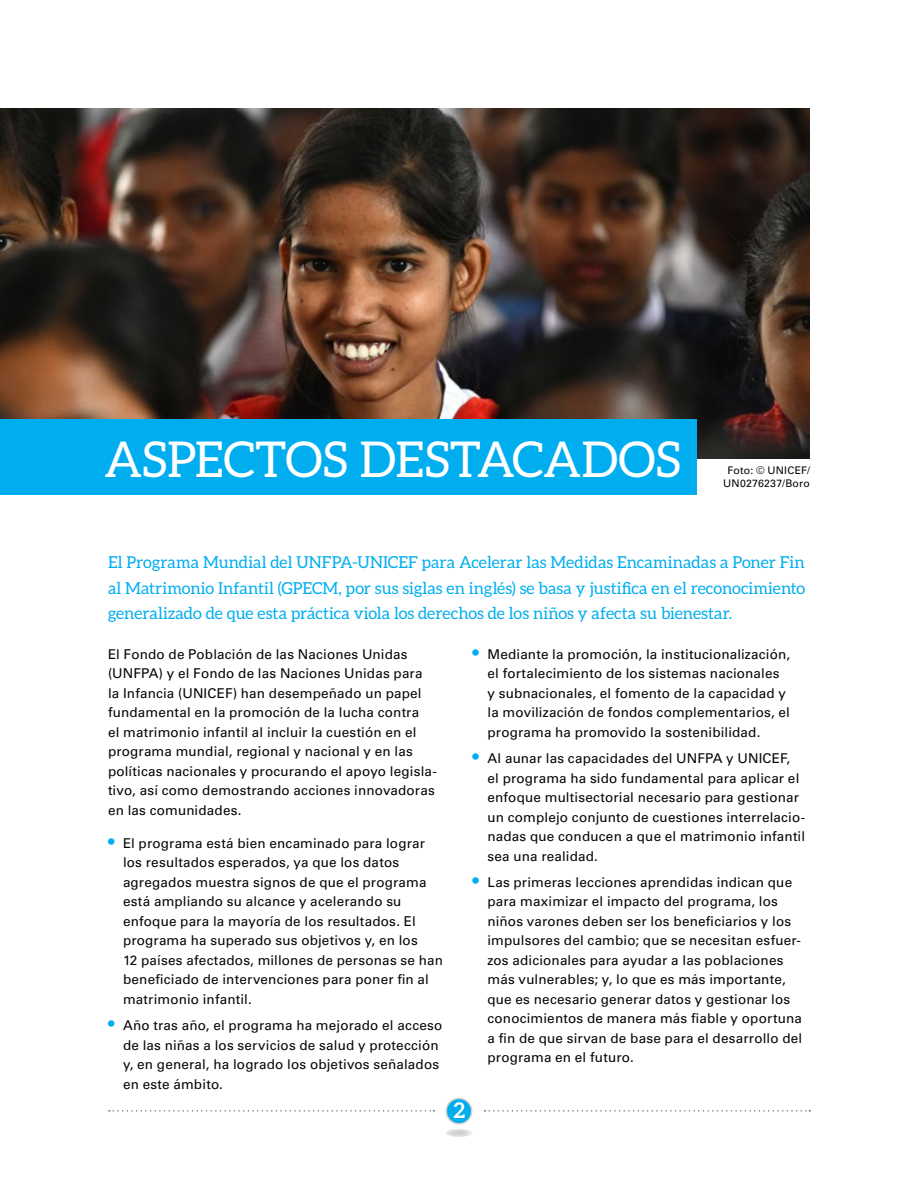
<style>
.page{position:relative;width:918px;height:1188px;background:#fff}
.page>*{position:absolute;margin:0;border:0;box-sizing:border-box;transform-origin:0 0}
.t1{font:49.5px "Aleo";letter-spacing:-.005em;color:#fff}
.t2{font:700 21.6px "Aleo";color:#fff}
.t3{font:16.5px/25.5px "Aleo";letter-spacing:.005em;color:#00aeef;text-align:justify}
.t4{font:13.5px/19.5px "Univers LT Std";letter-spacing:.01em;color:#090304}
.t5{font:10.5px/13.5px "Univers LT Std";letter-spacing:.025em;color:#090304;text-align:center}
.s1{font-size:18px;color:#00aeef}
</style>
<div class="page">
<div style="left:446px;top:1098px;width:26px;height:26px;background:#00aeef;border-radius:50%"></div>
<div style="left:446px;top:1098px;width:26px;height:27px;border:2px solid #dad2cb;border-radius:50%"></div>
<svg style="left:445px;top:1129px;width:28px;height:8px"></svg>
<svg style="left:109px;top:1110px;width:325px;height:2px"></svg>
<svg style="left:485px;top:1110px;width:325px;height:2px"></svg>
<img style="left:0;top:108px;width:810px;height:351px">
<div style="left:0;top:419px;width:696px;height:76px;background:#00aeef"></div>
<h1 class="t1" style="left:104px;top:431px;width:578px">ASPECTOS DESTACADOS</h1>
<p class="t5" style="left:723px;top:463px;width:88px">Foto: © UNICEF/<br>UN0276237/Boro</p>
<p class="t3" style="left:108px;top:549px;width:699px">El Programa Mundial del UNFPA-UNICEF para Acelerar las Medidas Encaminadas a Poner Fin al Matrimonio Infantil (GPECM, por sus siglas en inglés) se basa y justifica en el reconocimiento generalizado de que esta práctica viola los derechos de los niños y afecta su bienestar.</p>
<p class="t4" style="left:108px;top:644px;width:330px">El Fondo de Población de las Naciones Unidas (UNFPA) y el Fondo de las Naciones Unidas para la Infancia (UNICEF) han desempeñado un papel fundamental en la promoción de la lucha contra<br>el matrimonio infantil al incluir la cuestión en el programa mundial, regional y nacional y en las políticas nacionales y procurando el apoyo legisla&shy;tivo, así como demostrando acciones innovadoras en las comunidades.</p>
<p class="t4" style="left:123px;top:833px;width:321px;text-indent:-15px"><span class="s1">•</span> El programa está bien encaminado para lograr los resultados esperados, ya que los datos agregados muestra signos de que el programa está ampliando su alcance y acelerando su enfoque para la mayoría de los resultados. El programa ha superado sus objetivos y, en los<br>12 países afectados, millones de personas se han beneficiado de intervenciones para poner fin al matrimonio infantil.</p>
<p class="t4" style="left:123px;top:1016px;width:321px;text-indent:-15px"><span class="s1">•</span> Año tras año, el programa ha mejorado el acceso de las niñas a los servicios de salud y protección y, en general, ha logrado los objetivos señalados en este ámbito.</p>
<p class="t4" style="left:488px;top:644px;width:304px;text-indent:-15px"><span class="s1">•</span> Mediante la promoción, la institucionalización, el fortalecimiento de los sistemas nacionales y subnacionales, el fomento de la capacidad y la movilización de fondos complementarios, el programa ha promovido la sostenibilidad.</p>
<p class="t4" style="left:488px;top:749px;width:319px;text-indent:-15px"><span class="s1">•</span> Al aunar las capacidades del UNFPA y UNICEF,<br>el programa ha sido fundamental para aplicar el enfoque multisectorial necesario para gestionar un complejo conjunto de cuestiones interrelacio&shy;nadas que conducen a que el matrimonio infantil sea una realidad.</p>
<p class="t4" style="left:488px;top:872px;width:316px;text-indent:-15px"><span class="s1">•</span> Las primeras lecciones aprendidas indican que para maximizar el impacto del programa, los niños varones deben ser los beneficiarios y los impulsores del cambio; que se necesitan esfuer&shy;zos adicionales para ayudar a las poblaciones más vulnerables; y, lo que es más importante, que es necesario generar datos y gestionar los conocimientos de manera más fiable y oportuna a fin de que sirvan de base para el desarrollo del programa en el futuro.</p>
<h2 class="t2" style="left:453px;top:1098px;width:13px">2</h2>
</div>
